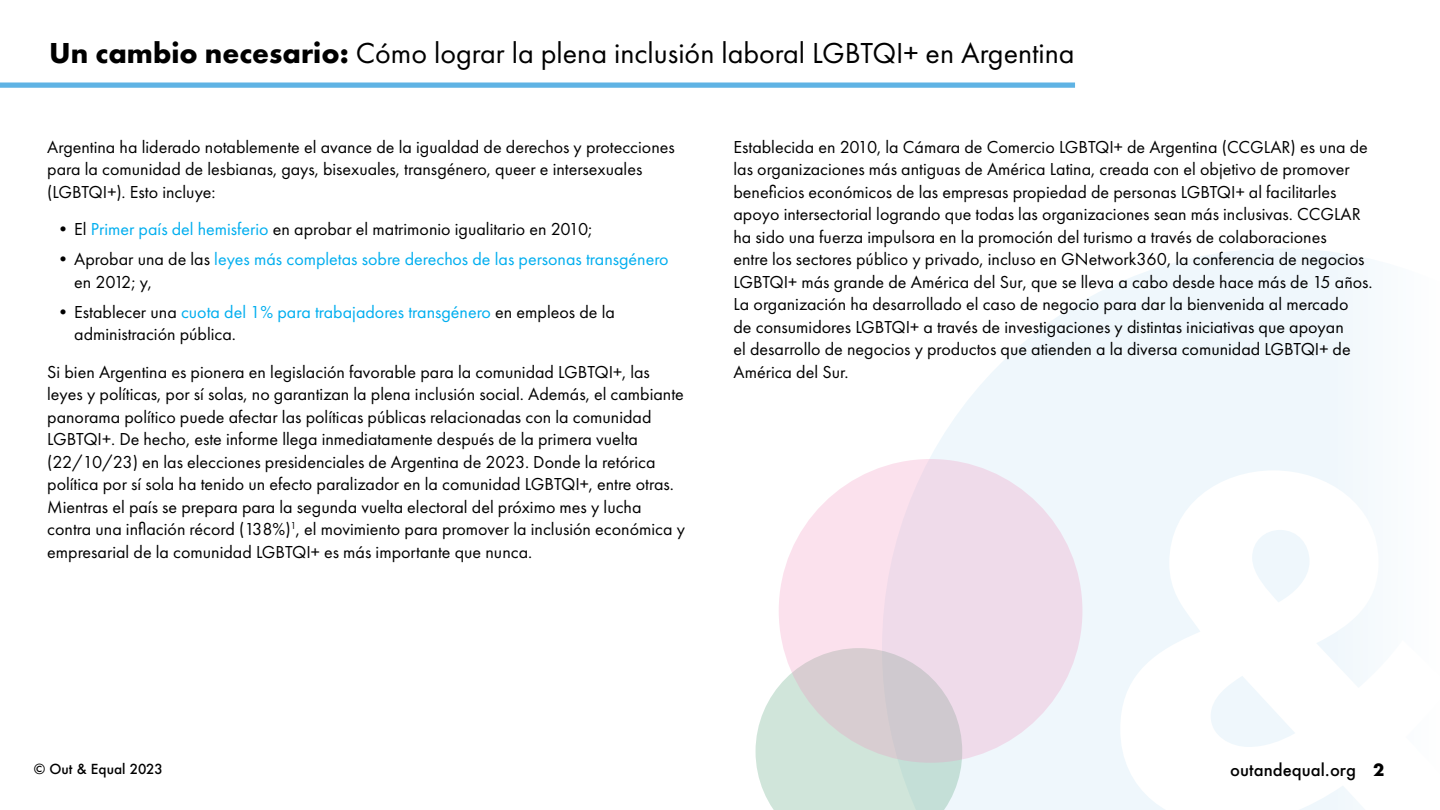
<style>
.page{position:relative;width:1440px;height:810px;background:#fff}
.page>*{position:absolute;margin:0;border:0;box-sizing:border-box;transform-origin:0 0}
.t1{font:30px "Futura PT";color:#000}
.t2{font:18px/22.5px "Futura PT";color:#000}
.t3{font:18px/22.5px "Futura PT";color:#00aeef}
.t4{font:500 16.5px "Futura";color:#000}
.t5{font:500 13.5px "Futura";color:#000}
.s1{font-weight:700}
.s2{color:#00aeef}
.s3{color:#000}
</style>
<div class="page">
<svg style="left:886px;top:248px;width:411px;height:562px;fill:#eff7fc"></svg>
<svg style="left:756px;top:648px;width:206px;height:162px"></svg>
<svg style="left:779px;top:459px;width:303px;height:304px;fill:#efdbea"></svg>
<div style="left:0;top:82px;width:1075px;height:6px;background:#5fb3e4"></div>
<h1 class="t1" style="left:49px;top:36px;width:1027px"><span class="s1">Un cambio necesario:</span> Cómo lograr la plena inclusión laboral LGBTQI+ en Argentina</h1>
<p class="t2" style="left:47px;top:136px;width:629px">Argentina ha liderado notablemente el avance de la igualdad de derechos y protecciones para la comunidad de lesbianas, gays, bisexuales, transgénero, queer e intersexuales (LGBTQI+). Esto incluye:</p>
<p class="t2" style="left:54px;top:218px;width:540px">•El <span class="s2">Primer país del hemisferio</span> en aprobar el matrimonio igualitario en 2010;</p>
<p class="t3" style="left:74px;top:248px;width:596px;text-indent:-20px"><span class="s3">•Aprobar una de las</span> leyes más completas sobre derechos de las personas transgénero <span class="s3">en 2012; y,</span></p>
<p class="t2" style="left:74px;top:301px;width:542px;text-indent:-20px">•Establecer una <span class="s2">cuota del 1% para trabajadores transgénero</span> en empleos de la administración pública.</p>
<p class="t2" style="left:47px;top:361px;width:639px">Si bien Argentina es pionera en legislación favorable para la comunidad LGBTQI+, las leyes y políticas, por sí solas, no garantizan la plena inclusión social. Además, el cambiante panorama político puede afectar las políticas públicas relacionadas con la comunidad LGBTQI+. De hecho, este informe llega inmediatamente después de la primera vuelta (22/10/23) en las elecciones presidenciales de Argentina de 2023. Donde la retórica política por sí sola ha tenido un efecto paralizador en la comunidad LGBTQI+, entre otras.<br>Mientras el país se prepara para la segunda vuelta electoral del próximo mes y lucha contra una inflación récord (138%)<sup>1</sup>, el movimiento para promover la inclusión económica y empresarial de la comunidad LGBTQI+ es más importante que nunca.</p>
<p class="t2" style="left:734px;top:136px;width:641px">Establecida en 2010, la Cámara de Comercio LGBTQI+ de Argentina (CCGLAR) es una de las organizaciones más antiguas de América Latina, creada con el objetivo de promover beneficios económicos de las empresas propiedad de personas LGBTQI+ al facilitarles apoyo intersectorial logrando que todas las organizaciones sean más inclusivas. CCGLAR ha sido una fuerza impulsora en la promoción del turismo a través de colaboraciones<br>entre los sectores público y privado, incluso en GNetwork360, la conferencia de negocios LGBTQI+ más grande de América del Sur, que se lleva a cabo desde hace más de 15 años.<br>La organización ha desarrollado el caso de negocio para dar la bienvenida al mercado<br>de consumidores LGBTQI+ a través de investigaciones y distintas iniciativas que apoyan<br>el desarrollo de negocios y productos que atienden a la diversa comunidad LGBTQI+ de América del Sur.</p>
<p class="t5" style="left:34px;top:760px;width:131px">© Out &amp; Equal 2023</p>
<p class="t4" style="left:1230px;top:759px;width:156px">outandequal.org <span class="s1">2</span></p>
</div>
